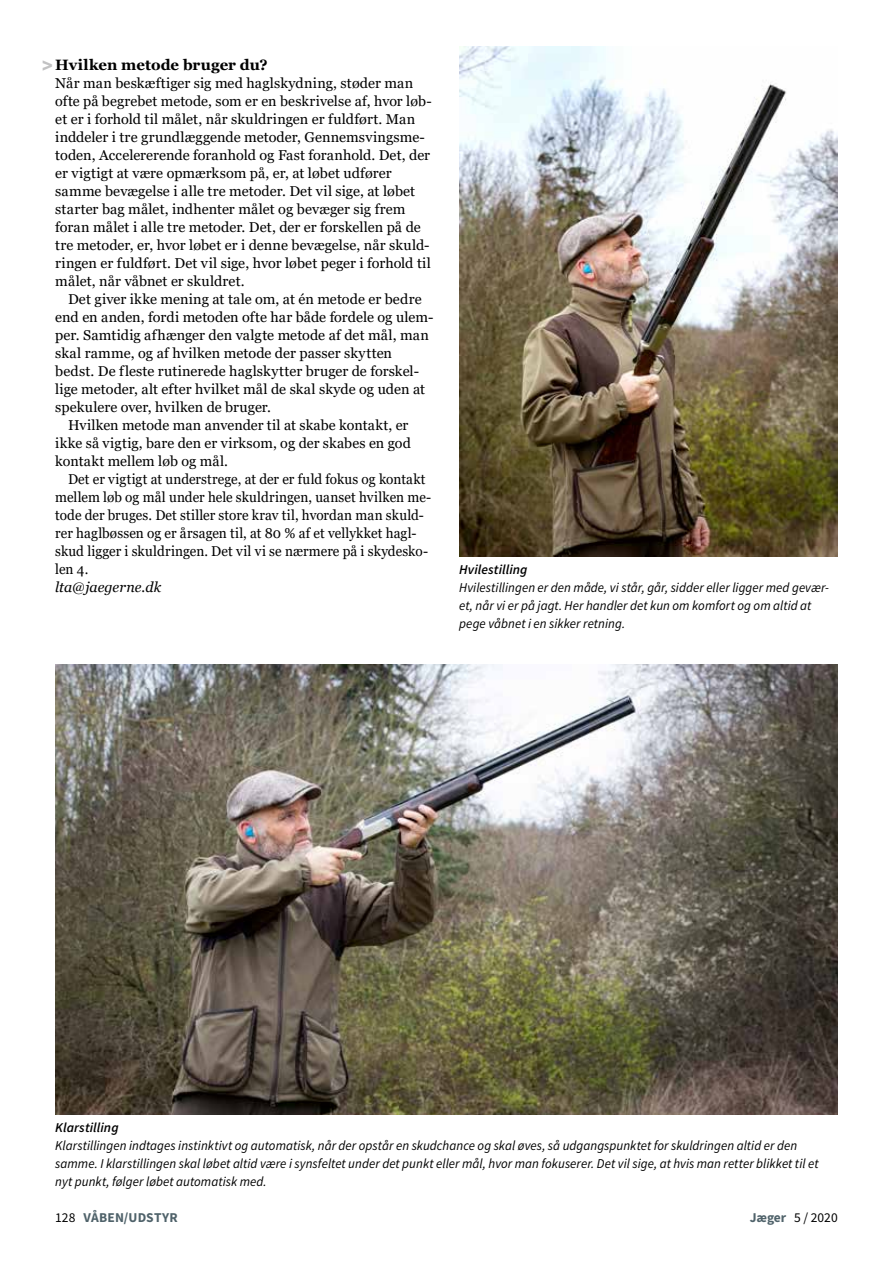
<style>
.page{position:relative;width:893px;height:1263px;background:#fff}
.page>*{position:absolute;margin:0;border:0;box-sizing:border-box;transform-origin:0 0}
.t1{font:700 22.5px "Source Sans Pro";color:#c2c2c3;scale:.9 1}
.t2{font:700 15px "Georgia";color:#000}
.t3{font:14.25px/18px "Georgia";letter-spacing:.005em;color:#000}
.t4{font:14.25px "Georgia";letter-spacing:.005em;color:#000;scale:.95 1}
.t5{font:italic 14.25px "Georgia";color:#000}
.t6{font:italic 13.5px/18px "Source Sans Pro";letter-spacing:.005em;color:#000;scale:.96 1}
.t7{font:italic 600 13.5px "Source Sans Pro";letter-spacing:.005em;color:#000}
.t8{font:700 13.5px "Source Sans Pro";letter-spacing:.02em;color:#4f626a}
.t9{font:13.5px "Source Sans Pro";color:#000}
.s1{font-weight:400;color:#000}
.s2{font-weight:700;color:#4f626a}
</style>
<div class="page">
<img style="left:459px;top:47px;width:379px;height:509px">
<img style="left:55px;top:664px;width:783px;height:450px">
<p class="t2" style="left:55px;top:55px;width:214px">Hvilken metode bruger du?</p>
<p class="t3" style="left:55px;top:75px;width:378px">Når man beskæftiger sig med haglskydning, støder man ofte på begrebet metode, som er en beskrivelse af, hvor løb&shy;et er i forhold til målet, når skuldringen er fuldført. Man inddeler i tre grundlæggende metoder, Gennemsvingsme&shy;toden, Accelererende foranhold og Fast foranhold. Det, der er vigtigt at være opmærksom på, er, at løbet udfører samme bevægelse i alle tre metoder. Det vil sige, at løbet starter bag målet, indhenter målet og bevæger sig frem foran målet i alle tre metoder. Det, der er forskellen på de tre metoder, er, hvor løbet er i denne bevægelse, når skuld&shy;ringen er fuldført. Det vil sige, hvor løbet peger i forhold til målet, når våbnet er skuldret.</p>
<p class="t3" style="left:68px;top:291px;width:355px">Det giver ikke mening at tale om, at én metode er bedre</p>
<p class="t3" style="left:55px;top:309px;width:380px">end en anden, fordi metoden ofte har både fordele og ulem-</p>
<p class="t3" style="left:55px;top:327px;width:375px">per. Samtidig afhænger den valgte metode af det mål, man</p>
<p class="t3" style="left:55px;top:345px;width:338px">skal ramme, og af hvilken metode der passer skytten</p>
<p class="t3" style="left:55px;top:363px;width:365px">bedst. De fleste rutinerede haglskytter bruger de forskel-</p>
<p class="t3" style="left:55px;top:381px;width:371px">lige metoder, alt efter hvilket mål de skal skyde og uden at</p>
<p class="t3" style="left:55px;top:399px;width:217px">spekulere over, hvilken de bruger.</p>
<p class="t3" style="left:68px;top:417px;width:342px">Hvilken metode man anvender til at skabe kontakt, er</p>
<p class="t3" style="left:55px;top:435px;width:357px">ikke så vigtig, bare den er virksom, og der skabes en god</p>
<p class="t3" style="left:55px;top:453px;width:174px">kontakt mellem løb og mål.</p>
<p class="t4" style="left:68px;top:471px;width:378px">Det er vigtigt at understrege, at der er fuld fokus og kontakt</p>
<p class="t4" style="left:55px;top:489px;width:397px">mellem løb og mål under hele skuldringen, uanset hvilken me-</p>
<p class="t4" style="left:55px;top:507px;width:390px">tode der bruges. Det stiller store krav til, hvordan man skuld-</p>
<p class="t4" style="left:55px;top:525px;width:382px">rer haglbøssen og er årsagen til, at 80 % af et vellykket hagl-</p>
<p class="t4" style="left:55px;top:543px;width:394px">skud ligger i skuldringen. Det vil vi se nærmere på i skydesko-</p>
<p class="t4" style="left:55px;top:561px;width:36px">len 4.</p>
<p class="t5" style="left:55px;top:578px;width:107px">lta@jaegerne.dk</p>
<h1 class="t1" style="left:42px;top:50px;width:13px">&gt;</h1>
<p class="t7" style="left:459px;top:561px;width:70px">Hvilestilling</p>
<p class="t6" style="left:459px;top:579px;width:387px">Hvilestillingen er den måde, vi står, går, sidder eller ligger med gevær&shy;et, når vi er på jagt. Her handler det kun om komfort og om altid at pege våbnet i en sikker retning.</p>
<p class="t7" style="left:55px;top:1119px;width:65px">Klarstilling</p>
<p class="t6" style="left:55px;top:1137px;width:797px">Klarstillingen indtages instinktivt og automatisk, når der opstår en skudchance og skal øves, så udgangspunktet for skuldringen altid er den samme. I klarstillingen skal løbet altid være i synsfeltet under det punkt eller mål, hvor man fokuserer. Det vil sige, at hvis man retter blikket til et nyt punkt, følger løbet automatisk med.</p>
<p class="t8" style="left:55px;top:1208px;width:124px"><span class="s1">128</span> VÅBEN/UDSTYR</p>
<p class="t9" style="left:750px;top:1209px;width:89px"><span class="s2">Jæger</span> 5 / 2020</p>
</div>
